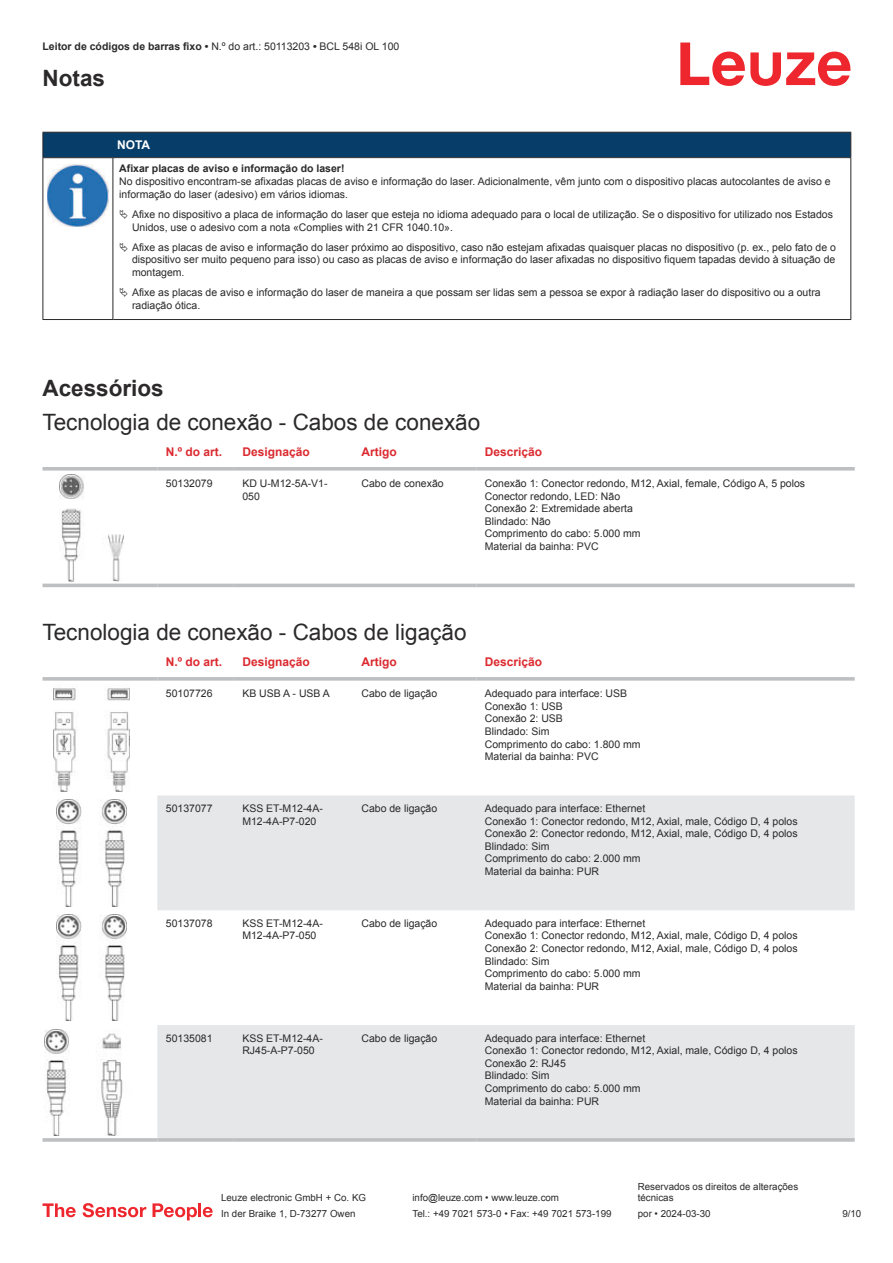
<style>
.page{position:relative;width:893px;height:1263px;background:#fff}
.page>*{position:absolute;margin:0;border:0;box-sizing:border-box;transform-origin:0 0}
.t1{font:22.5px "Arial";color:#2b292a}
.t2{font:700 22.5px "Arial";color:#2b292a}
.t3{font:700 12px "Arial";color:#db2a30}
.t4{font:700 12px "Arial";color:#fff}
.t5{font:10.5px/12.6px "Arial";color:#2b292a}
.t6{font:700 10.5px "Arial";color:#2b292a}
.t7{font:9.75px/11.7px "Arial";color:#2b292a}
.s1{font-weight:700}
</style>
<div class="page">
<svg style="left:680px;top:43px;width:170px;height:43px"></svg>
<svg style="left:43px;top:474px;width:812px;height:114px"></svg>
<svg style="left:43px;top:467px;width:114px;height:4px"></svg>
<svg style="left:157px;top:467px;width:77px;height:4px"></svg>
<svg style="left:234px;top:467px;width:119px;height:4px"></svg>
<svg style="left:353px;top:467px;width:123px;height:4px"></svg>
<svg style="left:476px;top:467px;width:379px;height:4px;background:#c3c5c7"></svg>
<hr style="left:43px;top:584px;width:114px;height:3px;background:#bdbfc1">
<hr style="left:157px;top:584px;width:77px;height:3px;background:#bdbfc1">
<hr style="left:234px;top:584px;width:119px;height:3px;background:#bdbfc1">
<hr style="left:353px;top:584px;width:123px;height:3px;background:#bdbfc1">
<hr style="left:476px;top:584px;width:379px;height:3px;background:#bdbfc1">
<img style="left:59px;top:475px;width:65px;height:106px">
<svg style="left:157px;top:795px;width:698px;height:343px;fill:#e6e7e9"></svg>
<svg style="left:43px;top:677px;width:114px;height:4px"></svg>
<svg style="left:157px;top:677px;width:77px;height:4px"></svg>
<svg style="left:234px;top:677px;width:119px;height:4px"></svg>
<svg style="left:353px;top:677px;width:123px;height:4px"></svg>
<svg style="left:476px;top:677px;width:379px;height:4px;background:#c3c5c7"></svg>
<svg style="left:43px;top:1138px;width:114px;height:4px"></svg>
<hr style="left:157px;top:1138px;width:77px;height:4px;background:#bdbfc1">
<svg style="left:234px;top:1138px;width:119px;height:4px"></svg>
<svg style="left:353px;top:1138px;width:123px;height:4px"></svg>
<hr style="left:476px;top:1138px;width:379px;height:4px;background:#bdbfc1">
<img style="left:53px;top:688px;width:77px;height:103px">
<img style="left:56px;top:800px;width:70px;height:106px">
<img style="left:56px;top:914px;width:70px;height:107px">
<img style="left:45px;top:1029px;width:78px;height:107px">
<svg style="left:43px;top:1203px;width:33px;height:14px"></svg>
<svg style="left:83px;top:1203px;width:63px;height:14px"></svg>
<svg style="left:153px;top:1203px;width:44px;height:17px"></svg>
<hr style="left:198px;top:1203px;width:3px;height:14px;background:#ed272d">
<svg style="left:203px;top:1207px;width:10px;height:10px"></svg>
<svg style="left:44px;top:158px;width:806px;height:161px"></svg>
<div style="left:43px;top:132px;width:808px;height:26px;background:#063d69"></div>
<hr style="left:113px;top:157px;width:738px;height:1px;background:#2b292a">
<hr style="left:43px;top:158px;width:1px;height:157px;background:#2b292a">
<hr style="left:113px;top:158px;width:1px;height:157px;background:#2b292a">
<hr style="left:850px;top:158px;width:1px;height:157px;background:#2b292a">
<hr style="left:43px;top:319px;width:70px;height:1px;background:#2b292a">
<hr style="left:113px;top:319px;width:738px;height:1px;background:#2b292a">
<img style="left:47px;top:164px;width:61px;height:63px">
<svg style="left:115px;top:159px;width:734px;height:156px"></svg>
<svg style="left:120px;top:210px;width:8px;height:9px"></svg>
<svg style="left:120px;top:242px;width:8px;height:10px"></svg>
<svg style="left:120px;top:288px;width:8px;height:9px"></svg>
<p class="t5" style="left:43px;top:41px;width:358px"><span class="s1">Leitor de códigos de barras fixo •</span> N.º do art.: 50113203 <span class="s1">•</span> BCL 548i OL 100</p>
<h1 class="t2" style="left:43px;top:70px;width:64px">Notas</h1>
<p class="t4" style="left:117px;top:140px;width:35px">NOTA</p>
<p class="t6" style="left:119px;top:165px;width:227px">Afixar placas de aviso e informação do laser!</p>
<p class="t5" style="left:119px;top:176px;width:713px">No dispositivo encontram-se afixadas placas de aviso e informação do laser. Adicionalmente, vêm junto com o dispositivo placas autocolantes de aviso e informação do laser (adesivo) em vários idiomas.</p>
<p class="t5" style="left:132px;top:209px;width:702px">Afixe no dispositivo a placa de informação do laser que esteja no idioma adequado para o local de utilização. Se o dispositivo for utilizado nos Estados<br>Unidos, use o adesivo com a nota «Complies with 21 CFR 1040.10».</p>
<p class="t5" style="left:132px;top:242px;width:705px;text-align:justify">Afixe as placas de aviso e informação do laser próximo ao dispositivo, caso não estejam afixadas quaisquer placas no dispositivo (p. ex., pelo fato de o dispositivo ser muito pequeno para isso) ou caso as placas de aviso e informação do laser afixadas no dispositivo fiquem tapadas devido à situação de montagem.</p>
<p class="t5" style="left:132px;top:287px;width:690px">Afixe as placas de aviso e informação do laser de maneira a que possam ser lidas sem a pessoa se expor à radiação laser do dispositivo ou a outra radiação ótica.</p>
<h1 class="t2" style="left:43px;top:380px;width:123px">Acessórios</h1>
<h1 class="t1" style="left:43px;top:414px;width:439px">Tecnologia de conexão - Cabos de conexão</h1>
<p class="t3" style="left:166px;top:447px;width:58px">N.º do art.</p>
<p class="t3" style="left:242px;top:447px;width:69px">Designação</p>
<p class="t3" style="left:361px;top:447px;width:37px">Artigo</p>
<p class="t3" style="left:485px;top:447px;width:59px">Descrição</p>
<p class="t5" style="left:166px;top:478px;width:48px">50132079</p>
<p class="t5" style="left:242px;top:478px;width:87px">KD U-M12-5A-V1-<br>050</p>
<p class="t5" style="left:361px;top:478px;width:84px">Cabo de conexão</p>
<p class="t5" style="left:485px;top:478px;width:322px">Conexão 1: Conector redondo, M12, Axial, female, Código A, 5 polos<br>Conector redondo, LED: Não<br>Conexão 2: Extremidade aberta<br>Blindado: Não<br>Comprimento do cabo: 5.000 mm<br>Material da bainha: PVC</p>
<h1 class="t1" style="left:43px;top:624px;width:425px">Tecnologia de conexão - Cabos de ligação</h1>
<p class="t3" style="left:166px;top:657px;width:58px">N.º do art.</p>
<p class="t3" style="left:242px;top:657px;width:69px">Designação</p>
<p class="t3" style="left:361px;top:657px;width:37px">Artigo</p>
<p class="t3" style="left:485px;top:657px;width:59px">Descrição</p>
<p class="t5" style="left:166px;top:688px;width:48px">50107726</p>
<p class="t5" style="left:242px;top:688px;width:89px">KB USB A - USB A</p>
<p class="t5" style="left:361px;top:688px;width:77px">Cabo de ligação</p>
<p class="t5" style="left:485px;top:688px;width:157px">Adequado para interface: USB<br>Conexão 1: USB<br>Conexão 2: USB<br>Blindado: Sim<br>Comprimento do cabo: 1.800 mm<br>Material da bainha: PVC</p>
<p class="t5" style="left:166px;top:803px;width:48px">50137077</p>
<p class="t5" style="left:242px;top:803px;width:82px">KSS ET-M12-4A-<br>M12-4A-P7-020</p>
<p class="t5" style="left:361px;top:803px;width:77px">Cabo de ligação</p>
<p class="t5" style="left:485px;top:803px;width:314px">Adequado para interface: Ethernet<br>Conexão 1: Conector redondo, M12, Axial, male, Código D, 4 polos Conexão 2: Conector redondo, M12, Axial, male, Código D, 4 polos Blindado: Sim<br>Comprimento do cabo: 2.000 mm<br>Material da bainha: PUR</p>
<p class="t5" style="left:166px;top:918px;width:48px">50137078</p>
<p class="t5" style="left:242px;top:918px;width:82px">KSS ET-M12-4A-<br>M12-4A-P7-050</p>
<p class="t5" style="left:361px;top:918px;width:77px">Cabo de ligação</p>
<p class="t5" style="left:485px;top:918px;width:314px">Adequado para interface: Ethernet<br>Conexão 1: Conector redondo, M12, Axial, male, Código D, 4 polos Conexão 2: Conector redondo, M12, Axial, male, Código D, 4 polos Blindado: Sim<br>Comprimento do cabo: 5.000 mm<br>Material da bainha: PUR</p>
<p class="t5" style="left:166px;top:1032px;width:48px">50135081</p>
<p class="t5" style="left:242px;top:1032px;width:82px">KSS ET-M12-4A-<br>RJ45-A-P7-050</p>
<p class="t5" style="left:361px;top:1032px;width:77px">Cabo de ligação</p>
<p class="t5" style="left:485px;top:1032px;width:314px">Adequado para interface: Ethernet<br>Conexão 1: Conector redondo, M12, Axial, male, Código D, 4 polos<br>Conexão 2: RJ45<br>Blindado: Sim<br>Comprimento do cabo: 5.000 mm<br>Material da bainha: PUR</p>
<p class="t7" style="left:221px;top:1193px;width:146px">Leuze electronic GmbH + Co. KG</p>
<p class="t7" style="left:412px;top:1193px;width:148px">info@leuze.com • www.leuze.com</p>
<p class="t7" style="left:638px;top:1181px;width:162px">Reservados os direitos de alterações técnicas</p>
<p class="t7" style="left:221px;top:1209px;width:136px">In der Braike 1, D-73277 Owen</p>
<p class="t7" style="left:412px;top:1209px;width:201px">Tel.: +49 7021 573-0 • Fax: +49 7021 573-199</p>
<p class="t7" style="left:638px;top:1209px;width:74px">por • 2024-03-30</p>
<p class="t7" style="left:842px;top:1209px;width:20px">9 /10</p>
</div>
